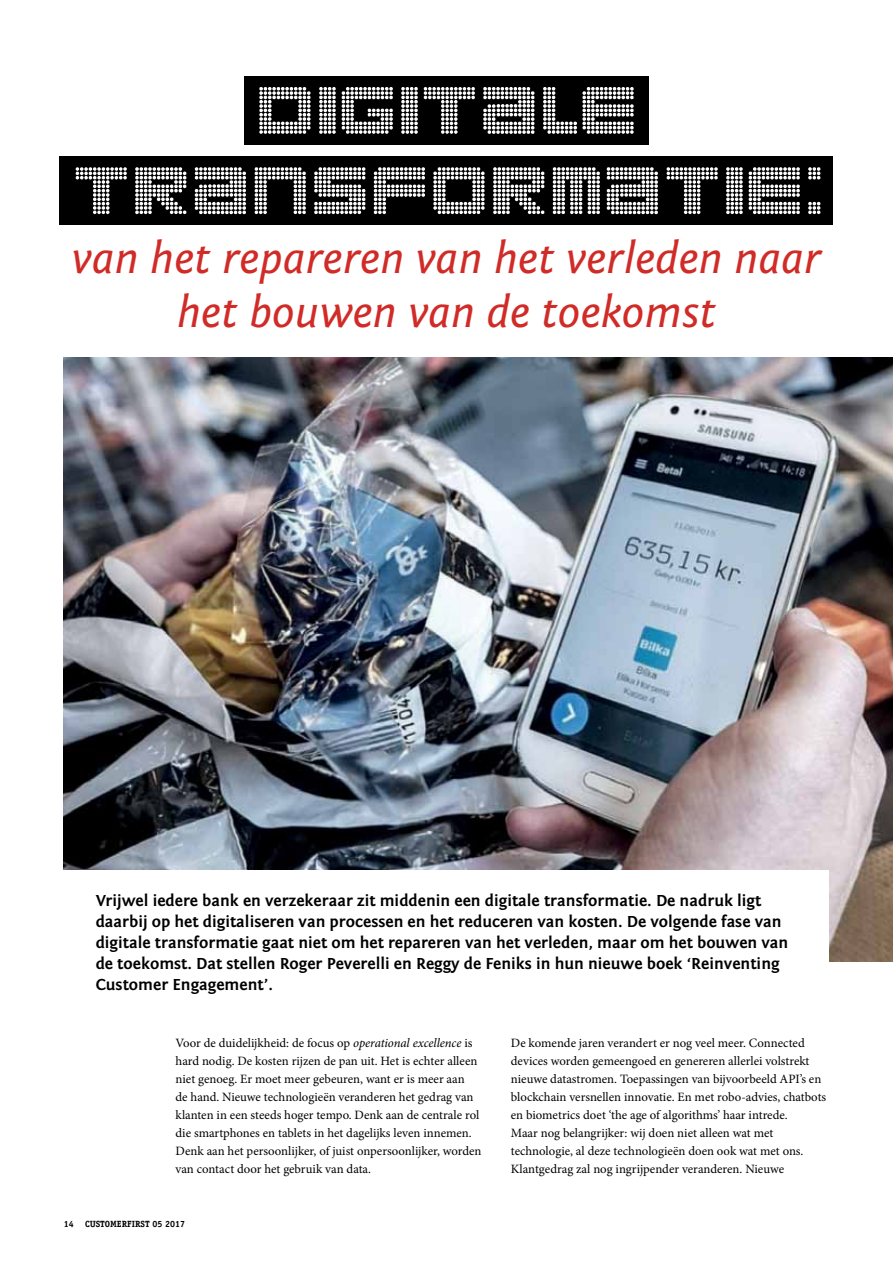
<style>
.page{position:relative;width:893px;height:1263px;background:#fff}
.page>*{position:absolute;margin:0;border:0;box-sizing:border-box;transform-origin:0 0}
.t1{font:italic 44.85px/54.3px "Fontin Sans";color:#d02b27;text-align:center}
.t2{font:700 16.5px/21px "Fontin Sans";color:#000}
.t3{font:12.75px/18px "Minion Pro";color:#000}
.t4{font:700 9px "Officina Serif";color:#000}
.s1{font-style:italic}
</style>
<div class="page">
<img style="left:64px;top:357px;width:829px;height:604px">
<div style="left:21px;top:870px;width:808px;height:138px;background:#fff"></div>
<div style="left:60px;top:157px;width:773px;height:68px;background:#000"></div>
<svg style="left:76px;top:167px;width:744px;height:47px"></svg>
<div style="left:244px;top:76px;width:405px;height:69px;background:#000"></div>
<svg style="left:259px;top:87px;width:375px;height:47px"></svg>
<h1 class="t1" style="left:72px;top:232px;width:751px">van het repareren van het verleden naar het bouwen van de toekomst</h1>
<p class="t2" style="left:96px;top:890px;width:694px">Vrijwel iedere bank en verzekeraar zit middenin een digitale transformatie. De nadruk ligt daarbij op het digitaliseren van processen en het reduceren van kosten. De volgende fase van digitale transformatie gaat niet om het repareren van het verleden, maar om het bouwen van de toekomst. Dat stellen Roger Peverelli en Reggy de Feniks in hun nieuwe boek ‘Reinventing Customer Engagement’.</p>
<p class="t3" style="left:176px;top:1034px;width:308px">Voor de duidelijkheid: de focus op <span class="s1">operational excellence</span> is hard nodig. De kosten rijzen de pan uit. Het is echter alleen niet genoeg. Er moet meer gebeuren, want er is meer aan<br>de hand. Nieuwe technologieën veranderen het gedrag van klanten in een steeds hoger tempo. Denk aan de centrale rol die smartphones en tablets in het dagelijks leven innemen.<br>Denk aan het persoonlijker, of juist onpersoonlijker, worden van contact door het gebruik van data.</p>
<p class="t4" style="left:64px;top:1219px;width:12px">14</p>
<p class="t4" style="left:85px;top:1219px;width:102px">CUSTOMERFIRST 05 2017</p>
<p class="t3" style="left:511px;top:1034px;width:317px">De komende jaren verandert er nog veel meer. Connected devices worden gemeengoed en genereren allerlei volstrekt nieuwe datastromen. Toepassingen van bijvoorbeeld API’s en blockchain versnellen innovatie. En met robo-advies, chatbots en biometrics doet ‘the age of algorithms’ haar intrede.<br>Maar nog belangrijker: wij doen niet alleen wat met technologie, al deze technologieën doen ook wat met ons.<br>Klantgedrag zal nog ingrijpender veranderen. Nieuwe</p>
</div>
